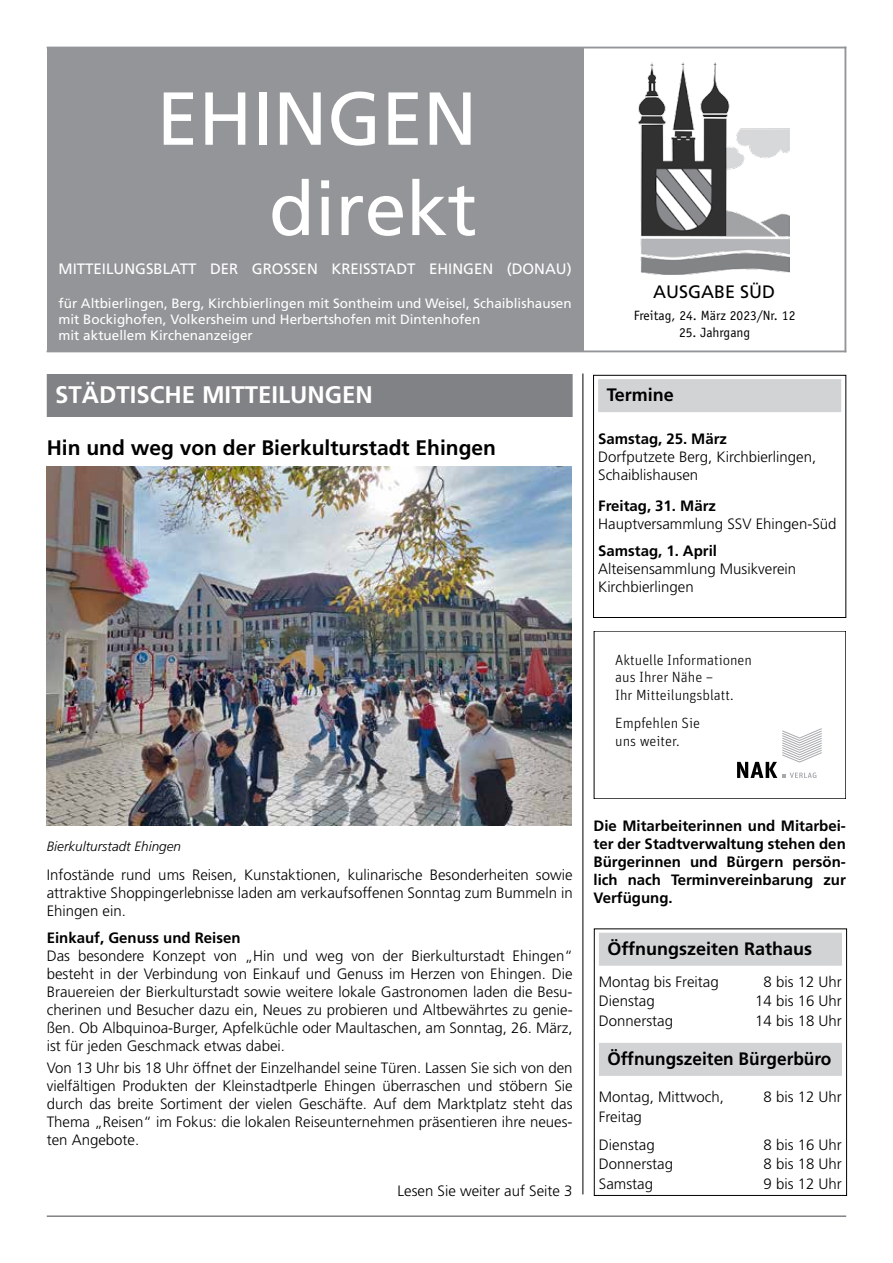
<style>
.page{position:relative;width:893px;height:1263px;background:#fff}
.page>*{position:absolute;margin:0;border:0;box-sizing:border-box;transform-origin:0 0}
.t1{font:74.85px/90.3px "Frutiger";color:#fff;text-align:right}
.t2{font:700 24px "Frutiger";color:#fff}
.t3{font:700 24px "Frutiger";color:#fff;scale:2.85 1}
.t4{font:700 21px "Frutiger";color:#000}
.t5{font:700 18px "Frutiger";color:#000}
.t6{font:700 18px "Frutiger";color:#000;scale:.96 1}
.t7{font:18px "Frutiger";color:#000}
.t8{font:300 15px/18px "Frutiger";color:#000}
.t9{font:700 15px/18px "Frutiger";color:#000;text-align:justify}
.t10{font:15px "Frutiger";color:#fff}
.t11{font:300 14.85px/17.9px "Unit Pro";color:#000}
.t12{font:13.5px/16.2px "Frutiger";color:#fff}
.t13{font:13.5px "Officina Sans";color:#000}
.t14{font:italic 300 13.5px "Frutiger";color:#000}
</style>
<div class="page">
<div style="left:47px;top:47px;width:536px;height:304px;background:#939598"></div>
<img style="left:638px;top:63px;width:152px;height:211px">
<div style="left:599px;top:933px;width:243px;height:33px;background:#d1d3d4"></div>
<div style="left:599px;top:1043px;width:243px;height:33px;background:#d1d3d4"></div>
<div style="left:594px;top:928px;width:253px;height:268px;border:1px solid #000"></div>
<hr style="left:47px;top:351px;width:799px;height:1px;background:#939598">
<hr style="left:47px;top:47px;width:799px;height:1px;background:#939598">
<hr style="left:845px;top:47px;width:1px;height:305px;background:#939598">
<div style="left:598px;top:379px;width:243px;height:33px;background:#d1d3d4"></div>
<div style="left:593px;top:375px;width:253px;height:243px;border:1px solid #000"></div>
<div style="left:47px;top:374px;width:382px;height:43px;background:#808285"></div>
<div style="left:421px;top:374px;width:152px;height:43px;background:#808285"></div>
<img style="left:47px;top:467px;width:525px;height:358px">
<hr style="left:47px;top:1215px;width:799px;height:2px;background:#808285">
<hr style="left:583px;top:373px;width:1px;height:821px;background:#000">
<svg style="left:737px;top:728px;width:85px;height:50px"></svg>
<h1 class="t1" style="left:157px;top:73px;width:322px">EHINGEN direkt</h1>
<p class="t10" style="left:59px;top:260px;width:515px">MITTEILUNGSBLATT DER GROSSEN KREISSTADT EHINGEN (DONAU)</p>
<p class="t12" style="left:59px;top:295px;width:515px">für Altbierlingen, Berg, Kirchbierlingen mit Sontheim und Weisel, Schaiblishausen mit Bockighofen, Volkersheim und Herbertshofen mit Dintenhofen<br>mit aktuellem Kirchenanzeiger</p>
<h2 class="t2" style="left:55px;top:381px;width:319px">STÄDTISCHE MITTEILUNGEN</h2>
<h3 class="t4" style="left:47px;top:435px;width:451px">Hin und weg von der Bierkulturstadt Ehingen</h3>
<h2 class="t3" style="left:7px;top:381px;width:143px">TTEILUNGEN</h2>
<p class="t7" style="left:653px;top:281px;width:123px">AUSGABE SÜD</p>
<p class="t13" style="left:634px;top:308px;width:163px">Freitag, 24. März 2023/Nr. 12</p>
<p class="t13" style="left:679px;top:324px;width:73px">25. Jahrgang</p>
<p class="t5" style="left:607px;top:384px;width:69px">Termine</p>
<p class="t9" style="left:598px;top:430px;width:130px">Samstag, 25. März</p>
<p class="t8" style="left:598px;top:448px;width:220px">Dorfputzete Berg, Kirchbierlingen,<br>Schaiblishausen</p>
<p class="t9" style="left:598px;top:497px;width:119px">Freitag, 31. März</p>
<p class="t8" style="left:598px;top:515px;width:240px">Hauptversammlung SSV Ehingen-Süd</p>
<p class="t9" style="left:598px;top:541px;width:120px">Samstag, 1. April</p>
<p class="t8" style="left:598px;top:560px;width:200px">Alteisensammlung Musikverein<br>Kirchbierlingen</p>
<p class="t11" style="left:615px;top:650px;width:138px">Aktuelle Informationen aus Ihrer Nähe –<br>Ihr Mitteilungsblatt.</p>
<p class="t11" style="left:615px;top:714px;width:86px">Empfehlen Sie uns weiter.</p>
<p class="t14" style="left:47px;top:839px;width:136px">Bierkulturstadt Ehingen</p>
<p class="t8" style="left:47px;top:866px;width:527px;text-align:justify">Infostände rund ums Reisen, Kunstaktionen, kulinarische Besonderheiten sowie attraktive Shoppingerlebnisse laden am verkaufsoffenen Sonntag zum Bummeln in Ehingen ein.</p>
<p class="t9" style="left:47px;top:928px;width:195px">Einkauf, Genuss und Reisen</p>
<p class="t8" style="left:47px;top:946px;width:527px;text-align:justify">Das besondere Konzept von „Hin und weg von der Bierkulturstadt Ehingen“ besteht in der Verbindung von Einkauf und Genuss im Herzen von Ehingen. Die Brauereien der Bierkulturstadt sowie weitere lokale Gastronomen laden die Besu&shy;cherinen und Besucher dazu ein, Neues zu probieren und Altbewährtes zu genie&shy;ßen. Ob Albquinoa-Burger, Apfelküchle oder Maultaschen, am Sonntag, 26. März, ist für jeden Geschmack etwas dabei.</p>
<p class="t8" style="left:47px;top:1059px;width:527px;text-align:justify">Von 13 Uhr bis 18 Uhr öffnet der Einzelhandel seine Türen. Lassen Sie sich von den vielfältigen Produkten der Kleinstadtperle Ehingen überraschen und stöbern Sie durch das breite Sortiment der vielen Geschäfte. Auf dem Marktplatz steht das Thema „Reisen“ im Fokus: die lokalen Reiseunternehmen präsentieren ihre neues&shy;ten Angebote.</p>
<p class="t8" style="left:398px;top:1182px;width:177px">Lesen Sie weiter auf Seite 3</p>
<p class="t9" style="left:593px;top:817px;width:254px">Die Mitarbeiterinnen und Mitarbei&shy;ter der Stadtverwaltung stehen den Bürgerinnen und Bürgern persön&shy;lich nach Terminvereinbarung zur Verfügung.</p>
<p class="t5" style="left:607px;top:938px;width:206px">Öffnungszeiten Rathaus</p>
<p class="t8" style="left:599px;top:973px;width:121px">Montag bis Freitag</p>
<p class="t8" style="left:764px;top:973px;width:80px">8 bis 12 Uhr</p>
<p class="t8" style="left:599px;top:992px;width:57px">Dienstag</p>
<p class="t8" style="left:755px;top:992px;width:88px">14 bis 16 Uhr</p>
<p class="t8" style="left:599px;top:1012px;width:76px">Donnerstag</p>
<p class="t8" style="left:755px;top:1012px;width:88px">14 bis 18 Uhr</p>
<p class="t6" style="left:607px;top:1048px;width:235px">Öffnungszeiten Bürgerbüro</p>
<p class="t8" style="left:599px;top:1088px;width:127px">Montag, Mittwoch,</p>
<p class="t8" style="left:764px;top:1088px;width:80px">8 bis 12 Uhr</p>
<p class="t8" style="left:599px;top:1103px;width:57px;line-height:28px">Freitag<br>Dienstag</p>
<p class="t8" style="left:764px;top:1136px;width:80px">8 bis 16 Uhr</p>
<p class="t8" style="left:599px;top:1155px;width:76px">Donnerstag</p>
<p class="t8" style="left:764px;top:1155px;width:80px">8 bis 18 Uhr</p>
<p class="t8" style="left:599px;top:1175px;width:56px">Samstag</p>
<p class="t8" style="left:764px;top:1175px;width:80px">9 bis 12 Uhr</p>
</div>
